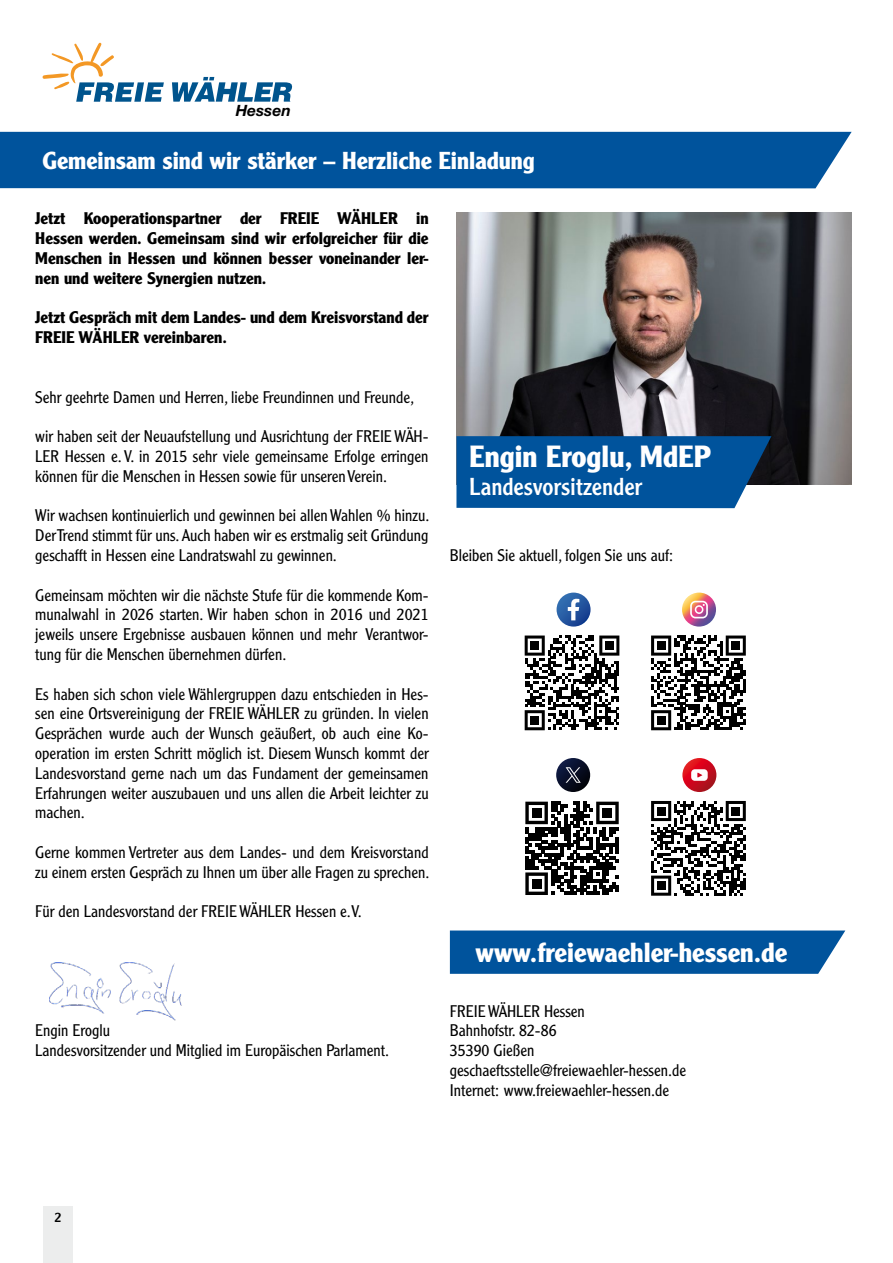
<style>
.page{position:relative;width:893px;height:1263px;background:#fff}
.page>*{position:absolute;margin:0;border:0;box-sizing:border-box;transform-origin:0 0}
.t1{font:700 30px "Clearface Gothic LT Std";color:#fff}
.t2{font:700 27px "Clearface Gothic LT Std";color:#fff}
.t3{font:700 24px "Clearface Gothic LT Std";color:#fff}
.t4{font:24px "Clearface Gothic LT Std";color:#fff}
.t5{font:300 16.5px/19.8px "Clearface Gothic LT Std";color:#000;text-align:justify}
.t6{font:700 16.5px/19.8px "Clearface Gothic LT Std";color:#000;text-align:justify}
.t7{font:italic 700 15.6px "Helvetica Neue LT Std";color:#000}
.t8{font:13.5px "Clearface Gothic LT Std";color:#000}
</style>
<div class="page">
<svg style="left:172px;top:77px;width:121px;height:25px"></svg>
<svg style="left:43px;top:42px;width:121px;height:60px"></svg>
<div style="left:43px;top:1206px;width:30px;height:57px;background:#eceded"></div>
<div style="left:0;top:132px;width:852px;height:56px;background:#00539c"></div>
<img style="left:456px;top:213px;width:395px;height:271px">
<svg style="left:456px;top:436px;width:315px;height:72px;background:#09579b"></svg>
<img style="left:50px;top:962px;width:132px;height:59px">
<svg style="left:450px;top:930px;width:395px;height:44px;background:#0c5ba0"></svg>
<svg style="left:525px;top:635px;width:94px;height:95px"></svg>
<div style="left:530px;top:641px;width:9px;height:9px;background:#000"></div>
<div style="left:605px;top:641px;width:9px;height:9px;background:#000"></div>
<div style="left:530px;top:716px;width:9px;height:8px;background:#000"></div>
<svg style="left:557px;top:593px;width:34px;height:34px"></svg>
<svg style="left:568px;top:599px;width:11px;height:21px"></svg>
<svg style="left:651px;top:635px;width:95px;height:95px"></svg>
<div style="left:657px;top:641px;width:8px;height:9px;background:#000"></div>
<div style="left:731px;top:641px;width:9px;height:9px;background:#000"></div>
<div style="left:657px;top:716px;width:8px;height:8px;background:#000"></div>
<svg style="left:682px;top:593px;width:34px;height:34px"></svg>
<svg style="left:690px;top:601px;width:18px;height:17px"></svg>
<svg style="left:525px;top:802px;width:94px;height:93px"></svg>
<div style="left:532px;top:808px;width:9px;height:10px;background:#000"></div>
<div style="left:603px;top:808px;width:9px;height:10px;background:#000"></div>
<div style="left:532px;top:879px;width:9px;height:9px;background:#000"></div>
<svg style="left:556px;top:758px;width:34px;height:34px"></svg>
<svg style="left:566px;top:767px;width:15px;height:16px"></svg>
<svg style="left:651px;top:801px;width:95px;height:95px"></svg>
<div style="left:657px;top:807px;width:8px;height:8px;background:#000"></div>
<div style="left:731px;top:807px;width:9px;height:8px;background:#000"></div>
<div style="left:657px;top:881px;width:8px;height:9px;background:#000"></div>
<svg style="left:682px;top:758px;width:34px;height:34px"></svg>
<svg style="left:691px;top:769px;width:17px;height:12px"></svg>
<p class="t7" style="left:236px;top:100px;width:57px">Hessen</p>
<h3 class="t3" style="left:43px;top:146px;width:494px">Gemeinsam sind wir stärker – Herzliche Einladung</h3>
<p class="t6" style="left:35px;top:209px;width:395px">Jetzt Kooperationspartner der FREIE WÄHLER in Hessen werden. Gemeinsam sind wir erfolgreicher für die Menschen in Hessen und können besser voneinander ler&shy;nen und weitere Synergien nutzen.</p>
<p class="t6" style="left:35px;top:308px;width:395px">Jetzt Gespräch mit dem Landes- und dem Kreisvorstand der<br>FREIE WÄHLER vereinbaren.</p>
<p class="t5" style="left:35px;top:387px;width:380px">Sehr geehrte Damen und Herren, liebe Freundinnen und Freunde,</p>
<p class="t5" style="left:35px;top:426px;width:395px">wir haben seit der Neuaufstellung und Ausrichtung der FREIE WÄH-LER Hessen e. V. in 2015 sehr viele gemeinsame Erfolge erringen können für die Menschen in Hessen sowie für unseren Verein.</p>
<p class="t5" style="left:35px;top:506px;width:396px">Wir wachsen kontinuierlich und gewinnen bei allen Wahlen % hinzu.<br>Der Trend stimmt für uns. Auch haben wir es erstmalig seit Gründung geschafft in Hessen eine Landratswahl zu gewinnen.</p>
<p class="t5" style="left:35px;top:585px;width:395px">Gemeinsam möchten wir die nächste Stufe für die kommende Kom&shy;munalwahl in 2026 starten. Wir haben schon in 2016 und 2021 jeweils unsere Ergebnisse ausbauen können und mehr Verantwor&shy;tung für die Menschen übernehmen dürfen.</p>
<p class="t5" style="left:35px;top:684px;width:395px">Es haben sich schon viele Wählergruppen dazu entschieden in Hes&shy;sen eine Ortsvereinigung der FREIE WÄHLER zu gründen. In vielen Gesprächen wurde auch der Wunsch geäußert, ob auch eine Ko&shy;operation im ersten Schritt möglich ist. Diesem Wunsch kommt der Landesvorstand gerne nach um das Fundament der gemeinsamen Erfahrungen weiter auszubauen und uns allen die Arbeit leichter zu machen.</p>
<p class="t5" style="left:35px;top:842px;width:396px">Gerne kommen Vertreter aus dem Landes- und dem Kreisvorstand zu einem ersten Gespräch zu Ihnen um über alle Fragen zu sprechen.</p>
<p class="t5" style="left:35px;top:902px;width:328px">Für den Landesvorstand der FREIE WÄHLER Hessen e. V.</p>
<p class="t5" style="left:35px;top:1020px;width:355px">Engin Eroglu<br>Landesvorsitzender und Mitglied im Europäischen Parlament.</p>
<h1 class="t1" style="left:469px;top:439px;width:243px">Engin Eroglu, MdEP</h1>
<h3 class="t4" style="left:469px;top:472px;width:175px">Landesvorsitzender</h3>
<p class="t5" style="left:450px;top:545px;width:225px">Bleiben Sie aktuell, folgen Sie uns auf:</p>
<h2 class="t2" style="left:476px;top:936px;width:313px">www.freiewaehler-hessen.de</h2>
<p class="t5" style="left:450px;top:1001px;width:238px;text-align:left">FREIE WÄHLER Hessen<br>Bahnhofstr. 82-86<br>35390 Gießen geschaeftsstelle@freiewaehler-hessen.de<br>Internet: www.freiewaehler-hessen.de</p>
<p class="t8" style="left:54px;top:1208px;width:8px">2</p>
</div>
